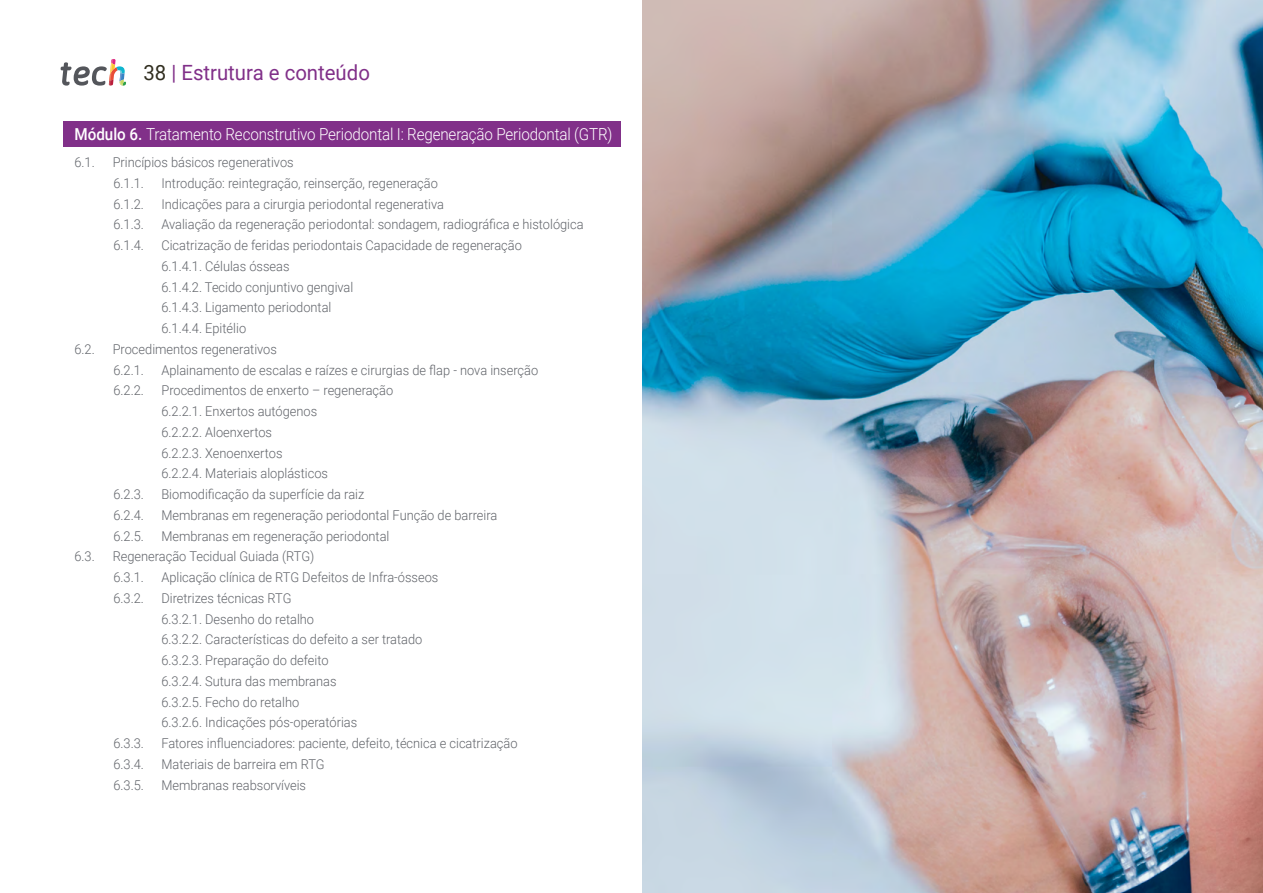
<style>
.page{position:relative;width:1263px;height:893px;background:#fff}
.page>*{position:absolute;margin:0;border:0;box-sizing:border-box;transform-origin:0 0}
.t1{font:21px "Roboto";color:#813089}
.t2{font:300 16.5px "Roboto";letter-spacing:-.01em;color:#fff;scale:.92 1}
.t3{font:300 13.5px/20.7px "Roboto";color:#61646a;scale:.95 1}
.s1{color:#312e20}
.s2{font-weight:500}
</style>
<div class="page">
<svg style="left:61px;top:59px;width:65px;height:27px"></svg>
<div style="left:63px;top:121px;width:558px;height:25px;background:#813089"></div>
<img style="left:642px;top:0;width:621px;height:893px">
<h1 class="t1" style="left:144px;top:57px;width:228px"><span class="s1">38</span> | Estrutura e conteúdo</h1>
<p class="t2" style="left:74px;top:123px;width:586px"><span class="s2">Módulo 6.</span> Tratamento Reconstrutivo Periodontal I: Regeneração Periodontal (GTR)</p>
<p class="t3" style="left:74px;top:151px;width:23px">6.1.</p>
<p class="t3" style="left:113px;top:151px;width:192px">Princípios básicos regenerativos<br>6.1.1.</p>
<p class="t3" style="left:161px;top:172px;width:293px">Introdução: reintegração, reinserção, regeneração</p>
<p class="t3" style="left:113px;top:193px;width:34px">6.1.2.</p>
<p class="t3" style="left:161px;top:193px;width:299px">Indicações para a cirurgia periodontal regenerativa</p>
<p class="t3" style="left:113px;top:214px;width:34px">6.1.3.</p>
<p class="t3" style="left:161px;top:214px;width:446px">Avaliação da regeneração periodontal: sondagem, radiográfica e histológica</p>
<p class="t3" style="left:113px;top:234px;width:34px">6.1.4.</p>
<p class="t3" style="left:161px;top:234px;width:381px">Cicatrização de feridas periodontais Capacidade de regeneração 6.1.4.1. Células ósseas<br>6.1.4.2. Tecido conjuntivo gengival<br>6.1.4.3. Ligamento periodontal<br>6.1.4.4. Epitélio</p>
<p class="t3" style="left:74px;top:338px;width:23px">6.2.</p>
<p class="t3" style="left:113px;top:338px;width:174px">Procedimentos regenerativos<br>6.2.1.</p>
<p class="t3" style="left:161px;top:359px;width:398px">Aplainamento de escalas e raízes e cirurgias de flap - nova inserção</p>
<p class="t3" style="left:113px;top:380px;width:34px">6.2.2.</p>
<p class="t3" style="left:161px;top:380px;width:246px">Procedimentos de enxerto – regeneração<br>6.2.2.1. Enxertos autógenos<br>6.2.2.2. Aloenxertos<br>6.2.2.3. Xenoenxertos<br>6.2.2.4. Materiais aloplásticos</p>
<p class="t3" style="left:113px;top:483px;width:34px">6.2.3.</p>
<p class="t3" style="left:161px;top:483px;width:215px">Biomodificação da superfície da raiz</p>
<p class="t3" style="left:113px;top:504px;width:34px">6.2.4.</p>
<p class="t3" style="left:161px;top:504px;width:355px">Membranas em regeneração periodontal Função de barreira</p>
<p class="t3" style="left:113px;top:525px;width:34px">6.2.5.</p>
<p class="t3" style="left:161px;top:525px;width:242px">Membranas em regeneração periodontal</p>
<p class="t3" style="left:74px;top:546px;width:23px">6.3.</p>
<p class="t3" style="left:113px;top:546px;width:214px">Regeneração Tecidual Guiada (RTG)<br>6.3.1.</p>
<p class="t3" style="left:161px;top:566px;width:293px">Aplicação clínica de RTG Defeitos de Infra-ósseos</p>
<p class="t3" style="left:113px;top:587px;width:34px">6.3.2.</p>
<p class="t3" style="left:161px;top:587px;width:276px">Diretrizes técnicas RTG<br>6.3.2.1. Desenho do retalho<br>6.3.2.2. Características do defeito a ser tratado 6.3.2.3. Preparação do defeito<br>6.3.2.4. Sutura das membranas<br>6.3.2.5. Fecho do retalho<br>6.3.2.6. Indicações pós-operatórias</p>
<p class="t3" style="left:113px;top:732px;width:34px">6.3.3.</p>
<p class="t3" style="left:161px;top:732px;width:376px">Fatores influenciadores: paciente, defeito, técnica e cicatrização</p>
<p class="t3" style="left:113px;top:753px;width:34px">6.3.4.</p>
<p class="t3" style="left:161px;top:753px;width:173px">Materiais de barreira em RTG</p>
<p class="t3" style="left:113px;top:774px;width:34px">6.3.5.</p>
<p class="t3" style="left:161px;top:774px;width:154px">Membranas reabsorvíveis</p>
</div>
